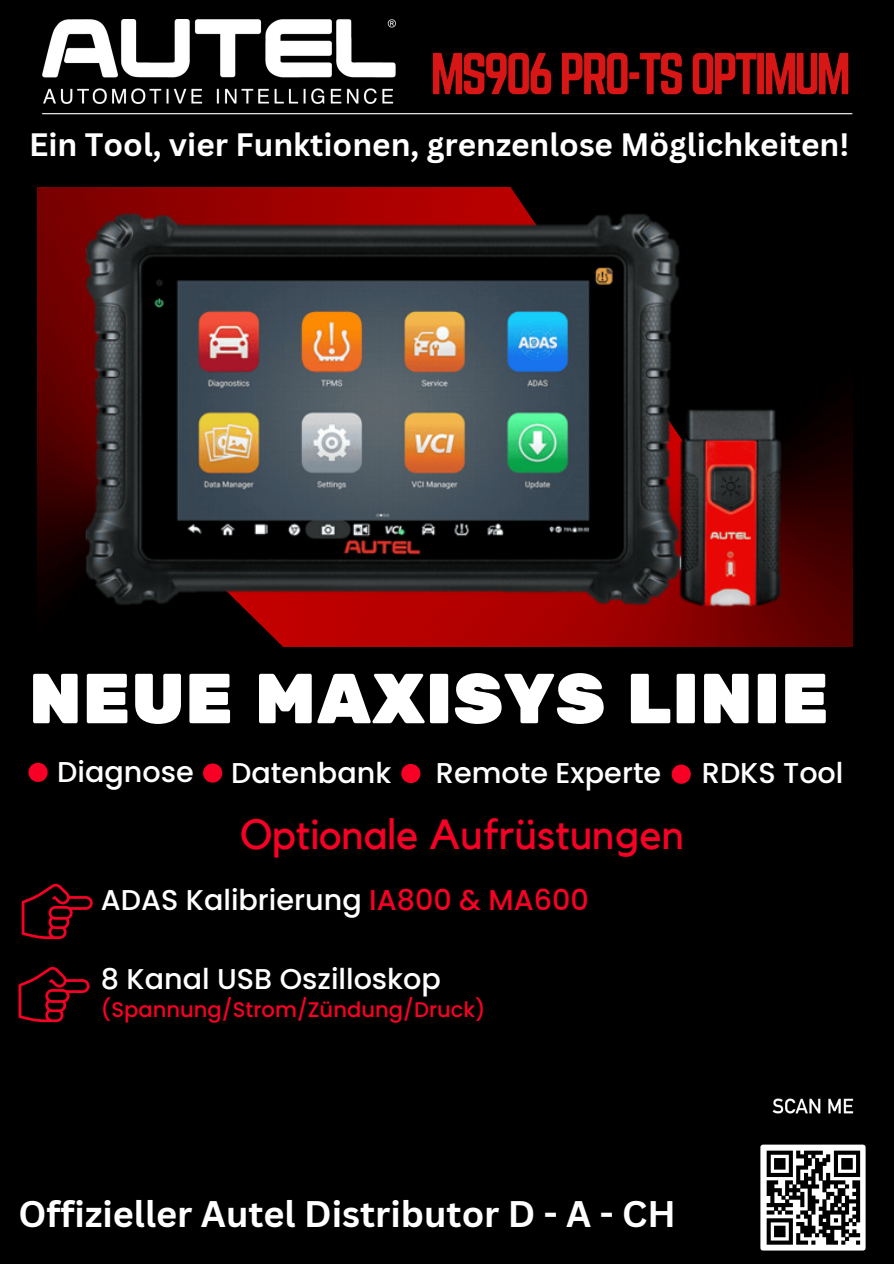
<style>
.page{position:relative;width:894px;height:1264px;background:#fff}
.page>*{position:absolute;margin:0;border:0;box-sizing:border-box;transform-origin:0 0}
.t1{font:70.65px "Rubik One";color:#fff}
.t2{font:42px "Kollektif";color:#f80025}
.t3{font:700 36px "Canva Sans";color:#fff}
.t4{font:700 31.5px "Canva Sans";color:#fff}
.t5{font:500 28.65px "Poppins";color:#fff}
.t6{font:500 21.15px "Poppins";color:#f80025}
.s1{color:#f80025}
</style>
<div class="page">
<div style="left:0;top:0;width:893px;height:1263px;background:#000"></div>
<svg style="left:28px;top:762px;width:14px;height:20px"></svg>
<img style="left:38px;top:187px;width:814px;height:459px">
<img style="left:760px;top:1098px;width:106px;height:153px">
<svg style="left:22px;top:883px;width:71px;height:56px"></svg>
<svg style="left:19px;top:967px;width:70px;height:55px"></svg>
<img style="left:42px;top:19px;width:780px;height:765px">
<img style="left:407px;top:22px;width:446px;height:109px">
<p class="t4" style="left:29px;top:123px;width:821px">Ein Tool, vier Funktionen, grenzenlose Möglichkeiten!</p>
<p class="t1" style="left:28px;top:657px;width:802px">NEUE MAXISYS LINIE</p>
<p class="t5" style="left:436px;top:752px;width:227px">Remote Experte</p>
<p class="t5" style="left:57px;top:752px;width:138px">Diagnose</p>
<p class="t5" style="left:231px;top:753px;width:161px">Datenbank</p>
<p class="t5" style="left:701px;top:753px;width:143px">RDKS Tool</p>
<p class="t2" style="left:240px;top:814px;width:446px">Optionale Aufrüstungen</p>
<p class="t5" style="left:101px;top:879px;width:489px">ADAS Kalibrierung <span class="s1">IA800 &amp; MA600</span></p>
<p class="t5" style="left:101px;top:958px;width:341px">8 Kanal USB Oszilloskop</p>
<p class="t6" style="left:101px;top:994px;width:386px">(Spannung/Strom/Zündung/Druck)</p>
<p class="t3" style="left:19px;top:1188px;width:658px">Offizieller Autel Distributor D - A - CH</p>
</div>
